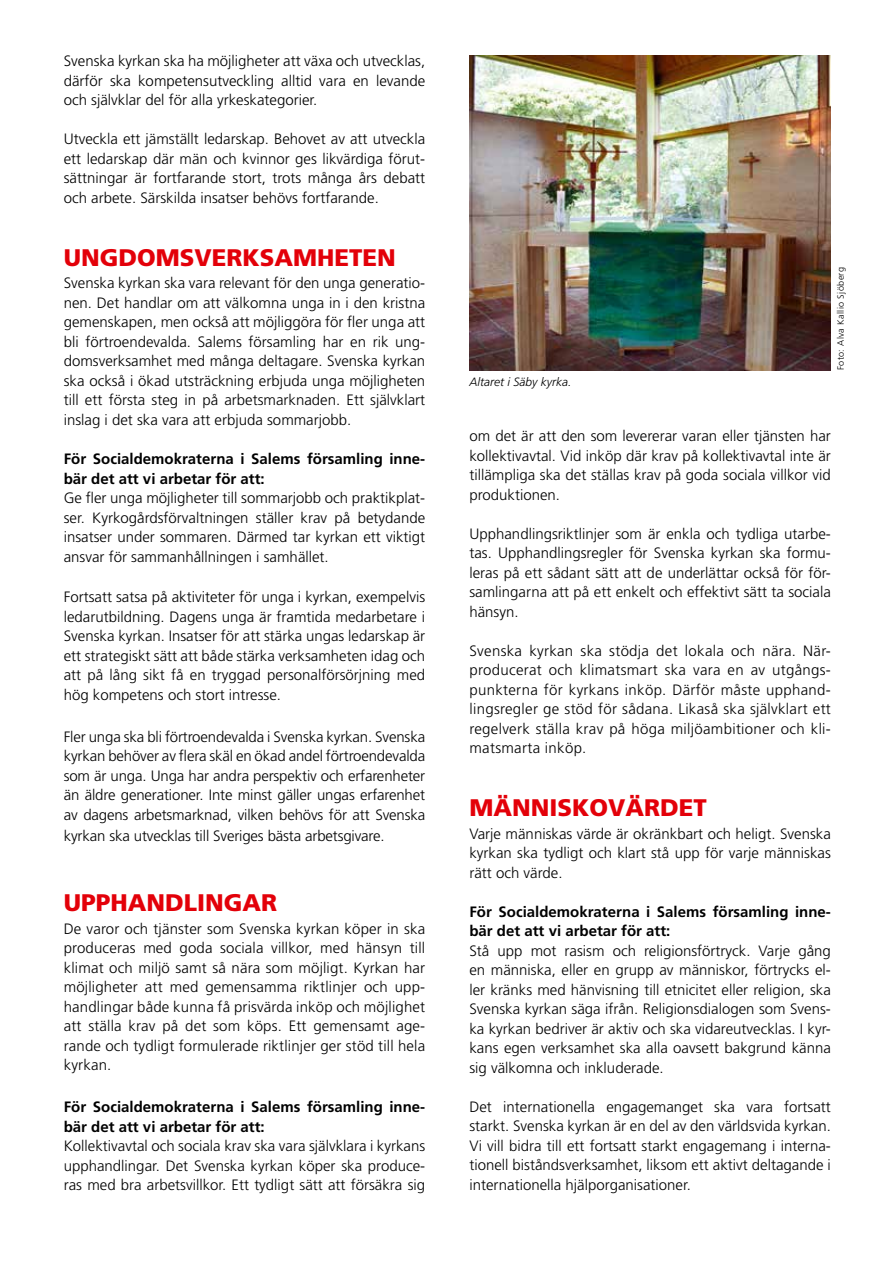
<style>
.page{position:relative;width:893px;height:1263px;background:#fff}
.page>*{position:absolute;margin:0;border:0;box-sizing:border-box;transform-origin:0 0}
.t1{font:900 24px "Frutiger";color:#e30009}
.t2{font:300 15px/19.5px "Frutiger";color:#000001;text-align:justify}
.t3{font:700 15px/19.5px "Frutiger";color:#000001}
.t4{font:italic 300 12px "Frutiger";color:#000001}
.t5{font:300 9.15px "Frutiger";letter-spacing:.04em;color:#000001}
</style>
<div class="page">
<img style="left:469px;top:55px;width:362px;height:316px">
<p class="t2" style="left:64px;top:52px;width:363px">Svenska kyrkan ska ha möjligheter att växa och utvecklas, därför ska kompetensutveckling alltid vara en levande och självklar del för alla yrkeskategorier.</p>
<p class="t2" style="left:64px;top:130px;width:363px">Utveckla ett jämställt ledarskap. Behovet av att utveckla ett ledarskap där män och kvinnor ges likvärdiga förut&shy;sättningar är fortfarande stort, trots många års debatt och arbete. Särskilda insatser behövs fortfarande.</p>
<h1 class="t1" style="left:64px;top:243px;width:334px">UNGDOMSVERKSAMHETEN</h1>
<p class="t2" style="left:64px;top:274px;width:363px">Svenska kyrkan ska vara relevant för den unga generatio&shy;nen. Det handlar om att välkomna unga in i den kristna gemenskapen, men också att möjliggöra för fler unga att bli förtroendevalda. Salems församling har en rik ung&shy;domsverksamhet med många deltagare. Svenska kyrkan ska också i ökad utsträckning erbjuda unga möjligheten till ett första steg in på arbetsmarknaden. Ett självklart inslag i det ska vara att erbjuda sommarjobb.</p>
<p class="t3" style="left:64px;top:449px;width:363px">För Socialdemokraterna i Salems församling inne&shy;bär det att vi arbetar för att:</p>
<p class="t2" style="left:64px;top:488px;width:363px">Ge fler unga möjligheter till sommarjobb och praktikplat&shy;ser. Kyrkogårdsförvaltningen ställer krav på betydande insatser under sommaren. Därmed tar kyrkan ett viktigt ansvar för sammanhållningen i samhället.</p>
<p class="t2" style="left:64px;top:587px;width:363px">Fortsatt satsa på aktiviteter för unga i kyrkan, exempelvis ledarutbildning. Dagens unga är framtida medarbetare i Svenska kyrkan. Insatser för att stärka ungas ledarskap är ett strategiskt sätt att både stärka verksamheten idag och att på lång sikt få en tryggad personalförsörjning med hög kompetens och stort intresse.</p>
<p class="t2" style="left:64px;top:727px;width:363px">Fler unga ska bli förtroendevalda i Svenska kyrkan. Svenska kyrkan behöver av flera skäl en ökad andel förtroendevalda som är unga. Unga har andra perspektiv och erfarenheter än äldre generationer. Inte minst gäller ungas erfarenhet av dagens arbetsmarknad, vilken behövs för att Svenska</p>
<p class="t2" style="left:64px;top:826px;width:322px">kyrkan ska utvecklas till Sveriges bästa arbetsgivare.</p>
<h1 class="t1" style="left:64px;top:888px;width:215px">UPPHANDLINGAR</h1>
<p class="t2" style="left:64px;top:919px;width:363px">De varor och tjänster som Svenska kyrkan köper in ska produceras med goda sociala villkor, med hänsyn till klimat och miljö samt så nära som möjligt. Kyrkan har möjligheter att med gemensamma riktlinjer och upp&shy;handlingar både kunna få prisvärda inköp och möjlighet att ställa krav på det som köps. Ett gemensamt age&shy;rande och tydligt formulerade riktlinjer ger stöd till hela kyrkan.</p>
<p class="t3" style="left:64px;top:1097px;width:363px">För Socialdemokraterna i Salems församling inne&shy;bär det att vi arbetar för att:</p>
<p class="t2" style="left:64px;top:1136px;width:363px">Kollektivavtal och sociala krav ska vara självklara i kyrkans upphandlingar. Det Svenska kyrkan köper ska produce&shy;ras med bra arbetsvillkor. Ett tydligt sätt att försäkra sig</p>
<p class="t4" style="left:469px;top:375px;width:103px">Altaret i Säby kyrka.</p>
<p class="t5" style="left:835px;top:370px;width:105px;rotate:-90deg">Foto: Alva Kallio Sjöberg</p>
<p class="t2" style="left:469px;top:426px;width:363px">om det är att den som levererar varan eller tjänsten har kollektivavtal. Vid inköp där krav på kollektivavtal inte är tillämpliga ska det ställas krav på goda sociala villkor vid produktionen.</p>
<p class="t2" style="left:469px;top:524px;width:363px">Upphandlingsriktlinjer som är enkla och tydliga utarbe&shy;tas. Upphandlingsregler för Svenska kyrkan ska formu&shy;leras på ett sådant sätt att de underlättar också för för&shy;samlingarna att på ett enkelt och effektivt sätt ta sociala hänsyn.</p>
<p class="t2" style="left:469px;top:641px;width:363px">Svenska kyrkan ska stödja det lokala och nära. När&shy;producerat och klimatsmart ska vara en av utgångs&shy;punkterna för kyrkans inköp. Därför måste upphand&shy;lingsregler ge stöd för sådana. Likaså ska självklart ett regelverk ställa krav på höga miljöambitioner och kli&shy;matsmarta inköp.</p>
<h1 class="t1" style="left:469px;top:793px;width:239px">MÄNNISKOVÄRDET</h1>
<p class="t2" style="left:469px;top:824px;width:363px">Varje människas värde är okränkbart och heligt. Svenska kyrkan ska tydligt och klart stå upp för varje människas rätt och värde.</p>
<p class="t3" style="left:469px;top:902px;width:363px">För Socialdemokraterna i Salems församling inne&shy;bär det att vi arbetar för att:</p>
<p class="t2" style="left:469px;top:941px;width:363px">Stå upp mot rasism och religionsförtryck. Varje gång en människa, eller en grupp av människor, förtrycks el&shy;ler kränks med hänvisning till etnicitet eller religion, ska Svenska kyrkan säga ifrån. Religionsdialogen som Svens&shy;ka kyrkan bedriver är aktiv och ska vidareutvecklas. I kyr&shy;kans egen verksamhet ska alla oavsett bakgrund känna sig välkomna och inkluderade.</p>
<p class="t2" style="left:469px;top:1097px;width:363px">Det internationella engagemanget ska vara fortsatt starkt. Svenska kyrkan är en del av den världsvida kyrkan.<br>Vi vill bidra till ett fortsatt starkt engagemang i interna&shy;tionell biståndsverksamhet, liksom ett aktivt deltagande i internationella hjälporganisationer.</p>
</div>
